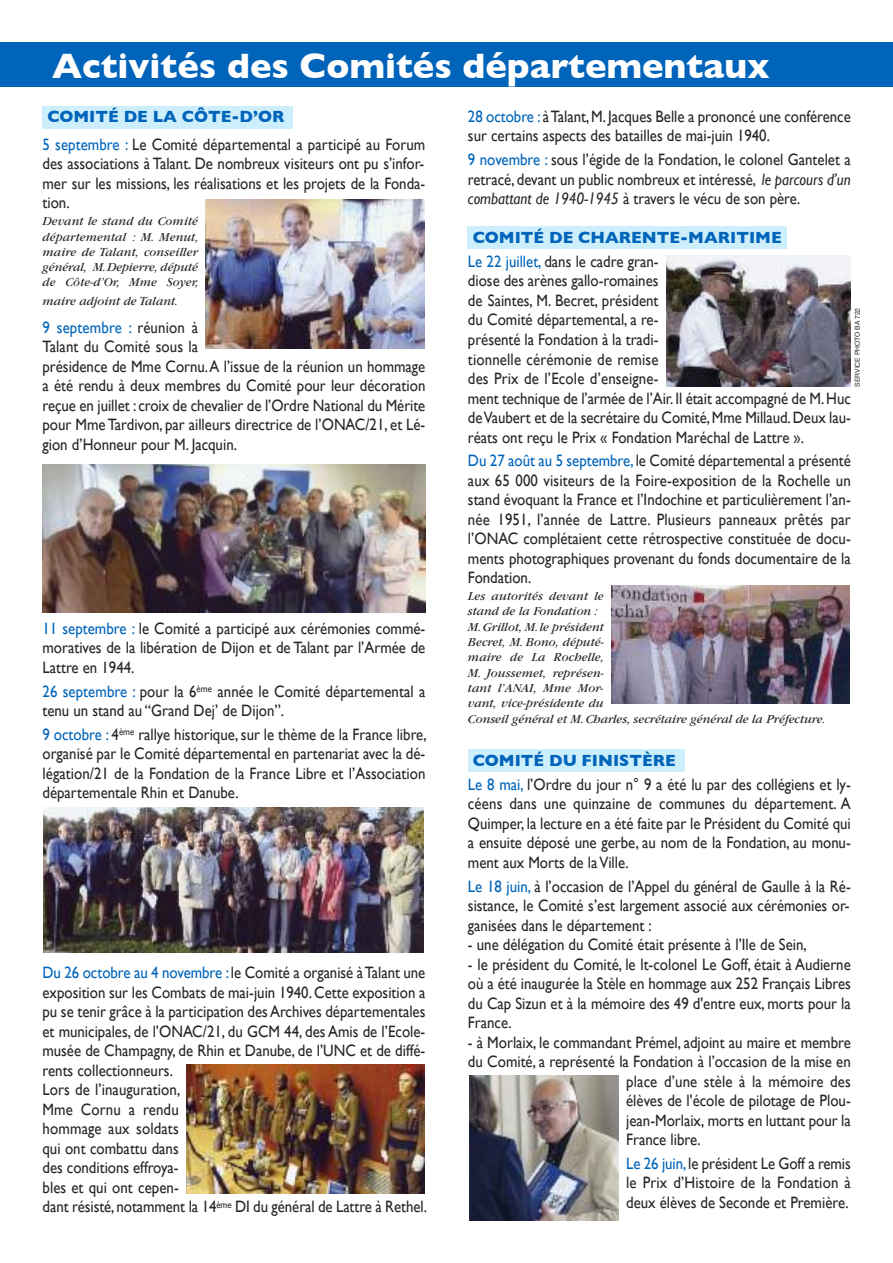
<style>
.page{position:relative;width:893px;height:1263px;background:#fff}
.page>*{position:absolute;margin:0;border:0;box-sizing:border-box;transform-origin:0 0}
.t1{font:700 36px "Gill Sans";color:#fff}
.t2{font:16.5px/19.5px "Gill Sans";color:#272627;text-align:justify;scale:.9 1}
.t3{font:700 16.5px/23.7px "Gill Sans";color:#0064ba}
.t4{font:italic 12.75px/15.3px "Garamond";color:#272627;text-align:justify}
.t5{font:6.75px "Helvetica";color:#272627}
.s1{font-weight:700;color:#0064ba}
.s2{color:#0064ba}
.s3{font-style:italic}
.s4{font-weight:400}
.s5{font-weight:400;color:#272627}
</style>
<div class="page">
<div style="left:468px;top:227px;width:319px;height:22px;background:#cceffb"></div>
<div style="left:468px;top:749px;width:217px;height:22px;background:#cceffb"></div>
<div style="left:43px;top:106px;width:250px;height:22px;background:#cceffb"></div>
<div style="left:0;top:43px;width:893px;height:44px;background:#0064ba"></div>
<img style="left:206px;top:200px;width:219px;height:148px">
<img style="left:43px;top:464px;width:382px;height:148px">
<img style="left:43px;top:807px;width:381px;height:145px">
<img style="left:186px;top:1065px;width:239px;height:128px">
<img style="left:666px;top:255px;width:184px;height:132px">
<img style="left:611px;top:585px;width:238px;height:119px">
<img style="left:469px;top:1076px;width:150px;height:144px">
<h1 class="t1" style="left:52px;top:45px;width:719px">Activités des Comités départementaux</h1>
<p class="t2" style="left:43px;top:102px;width:427px;line-height:28px"><span class="s1">Comité dE LA CÔtE-d’oR<br></span><span class="s2">5 septembre :</span> Le Comité départemental a participé au Forum</p>
<p class="t2" style="left:43px;top:154px;width:427px">des associations à Talant. De nombreux visiteurs ont pu s’infor&shy;mer sur les missions, les réalisations et les projets de la Fonda&shy;tion.</p>
<p class="t4" style="left:43px;top:215px;width:157px">Devant le stand du Comité départemental : M. Menut, maire de Talant, conseiller général, M.Depierre, député de Côte-d’Or, Mme Soyer,</p>
<p class="t4" style="left:43px;top:294px;width:137px">maire adjoint de Talant.</p>
<p class="t2" style="left:43px;top:317px;width:427px;text-align:left"><span class="s2">9 septembre :</span> réunion à<br>Talant du Comité sous la<br>présidence de Mme Cornu.A l’issue de la réunion un hommage a été rendu à deux membres du Comité pour leur décoration reçue en juillet : croix de chevalier de l’Ordre National du Mérite pour MmeTardivon, par ailleurs directrice de l’ONAC/21, et Lé&shy;gion d’Honneur pour M. Jacquin.</p>
<p class="t2" style="left:468px;top:107px;width:427px"><span class="s2">28 octobre :</span> àTalant,M. Jacques Belle a prononcé une conférence sur certains aspects des batailles de mai-juin 1940.</p>
<p class="t2" style="left:468px;top:150px;width:427px"><span class="s2">9 novembre :</span> sous l’égide de la Fondation, le colonel Gantelet a retracé, devant un public nombreux et intéressé, <span class="s3">le parcours d’un combattant de 1940-1945</span> à travers le vécu de son père.</p>
<p class="t3" style="left:468px;top:226px;width:315px">Comité dE CHARENtE-mARitimE<br><span class="s4">Le 22 juillet,</span> <span class="s5">dans le cadre gran-</span></p>
<p class="t2" style="left:468px;top:271px;width:427px;text-align:left">diose des arènes gallo-romaines<br>de Saintes, M. Becret, président<br>du Comité départemental, a re-<br>présenté la Fondation à la tradi-<br>tionnelle cérémonie de remise<br>des Prix de l’Ecole d’enseigne-<br>ment technique de l’armée de l’Air. Il était accompagné de M.Huc deVaubert et de la secrétaire du Comité,Mme Millaud.Deux lau&shy;réats ont reçu le Prix « Fondation Maréchal de Lattre ».</p>
<p class="t2" style="left:468px;top:451px;width:427px"><span class="s2">Du 27 août au 5 septembre,</span> le Comité départemental a présenté aux 65 000 visiteurs de la Foire-exposition de la Rochelle un stand évoquant la France et l’Indochine et particulièrement l’an&shy;née 1951, l’année de Lattre. Plusieurs panneaux prêtés par l’ONAC complétaient cette rétrospective constituée de docu&shy;ments photographiques provenant du fonds documentaire de la Fondation.</p>
<p class="t4" style="left:468px;top:590px;width:359px;text-align:left">Les autorités devant le<br>stand de la Fondation :<br>M.Grillot, M.le président<br>Becret, M. Bono, député-<br>maire de La Rochelle,<br>M. Joussemet, représen-<br>tant l’ANAI, Mme Mor-<br>vant, vice-présidente du<br>Conseil général et M.Charles, secrétaire général de la Préfecture.</p>
<p class="t2" style="left:468px;top:748px;width:427px;line-height:23.7px"><span class="s1">Comité dU fiNiStèRE<br></span><span class="s2">Le 8 mai,</span> l’Ordre du jour n° 9 a été lu par des collégiens et ly-</p>
<p class="t2" style="left:468px;top:794px;width:427px">céens dans une quinzaine de communes du département. A Quimper, la lecture en a été faite par le Président du Comité qui a ensuite déposé une gerbe, au nom de la Fondation, au monu&shy;ment aux Morts de laVille.</p>
<p class="t2" style="left:468px;top:876px;width:427px"><span class="s2">Le 18 juin,</span> à l’occasion de l’Appel du général de Gaulle à la Ré&shy;sistance, le Comité s’est largement associé aux cérémonies or&shy;ganisées dans le département :</p>
<p class="t2" style="left:468px;top:935px;width:378px">- une délégation du Comité était présente à l’Ile de Sein,</p>
<p class="t2" style="left:468px;top:954px;width:427px">- le président du Comité, le lt-colonel Le Goff, était à Audierne où a été inaugurée la Stèle en hommage aux 252 Français Libres du Cap Sizun et à la mémoire des 49 d'entre eux, morts pour la France.</p>
<p class="t2" style="left:468px;top:1032px;width:427px">- à Morlaix, le commandant Prémel, adjoint au maire et membre</p>
<p class="t2" style="left:468px;top:1052px;width:427px">du Comité, a représenté la Fondation à l’occasion de la mise en</p>
<p class="t2" style="left:626px;top:1071px;width:251px">place d’une stèle à la mémoire des</p>
<p class="t2" style="left:626px;top:1091px;width:251px">élèves de l'école de pilotage de Plou-</p>
<p class="t2" style="left:626px;top:1110px;width:251px">jean-Morlaix, morts en luttant pour la</p>
<p class="t2" style="left:626px;top:1130px;width:84px">France libre.</p>
<p class="t2" style="left:626px;top:1153px;width:251px"><span class="s2">Le 26 juin,</span> le président Le Goff a remis le Prix d’Histoire de la Fondation à deux élèves de Seconde et Première.</p>
<p class="t5" style="left:855px;top:387px;width:80px;rotate:-90deg">Service photo BA 722</p>
<p class="t2" style="left:43px;top:618px;width:427px"><span class="s2">11 septembre :</span> le Comité a participé aux cérémonies commé&shy;moratives de la libération de Dijon et de Talant par l’Armée de Lattre en 1944.</p>
<p class="t2" style="left:43px;top:681px;width:427px"><span class="s2">26 septembre :</span> pour la 6<sup>ème</sup> année le Comité départemental a tenu un stand au “Grand Dej’ de Dijon”.</p>
<p class="t2" style="left:43px;top:724px;width:429px"><span class="s2">9 octobre :</span> 4<sup>ème</sup> rallye historique, sur le thème de la France libre, organisé par le Comité départemental en partenariat avec la dé&shy;légation/21 de la Fondation de la France Libre et l’Association départementale Rhin et Danube.</p>
<p class="t2" style="left:43px;top:963px;width:429px;text-align:left"><span class="s2">Du 26 octobre au 4 novembre :</span> le Comité a organisé àTalant une exposition sur les Combats de mai-juin 1940. Cette exposition a pu se tenir grâce à la participation desArchives départementales et municipales, de l’ONAC/21, du GCM 44, des Amis de l’Ecole&shy;musée de Champagny, de Rhin et Danube, de l’UNC et de diffé&shy;rents collectionneurs.<br>Lors de l’inauguration,<br>Mme Cornu a rendu<br>hommage aux soldats<br>qui ont combattu dans<br>des conditions effroya-<br>bles et qui ont cepen-<br>dant résisté, notamment la 14<sup>ème</sup> DI du général de Lattre à Rethel.</p>
</div>
